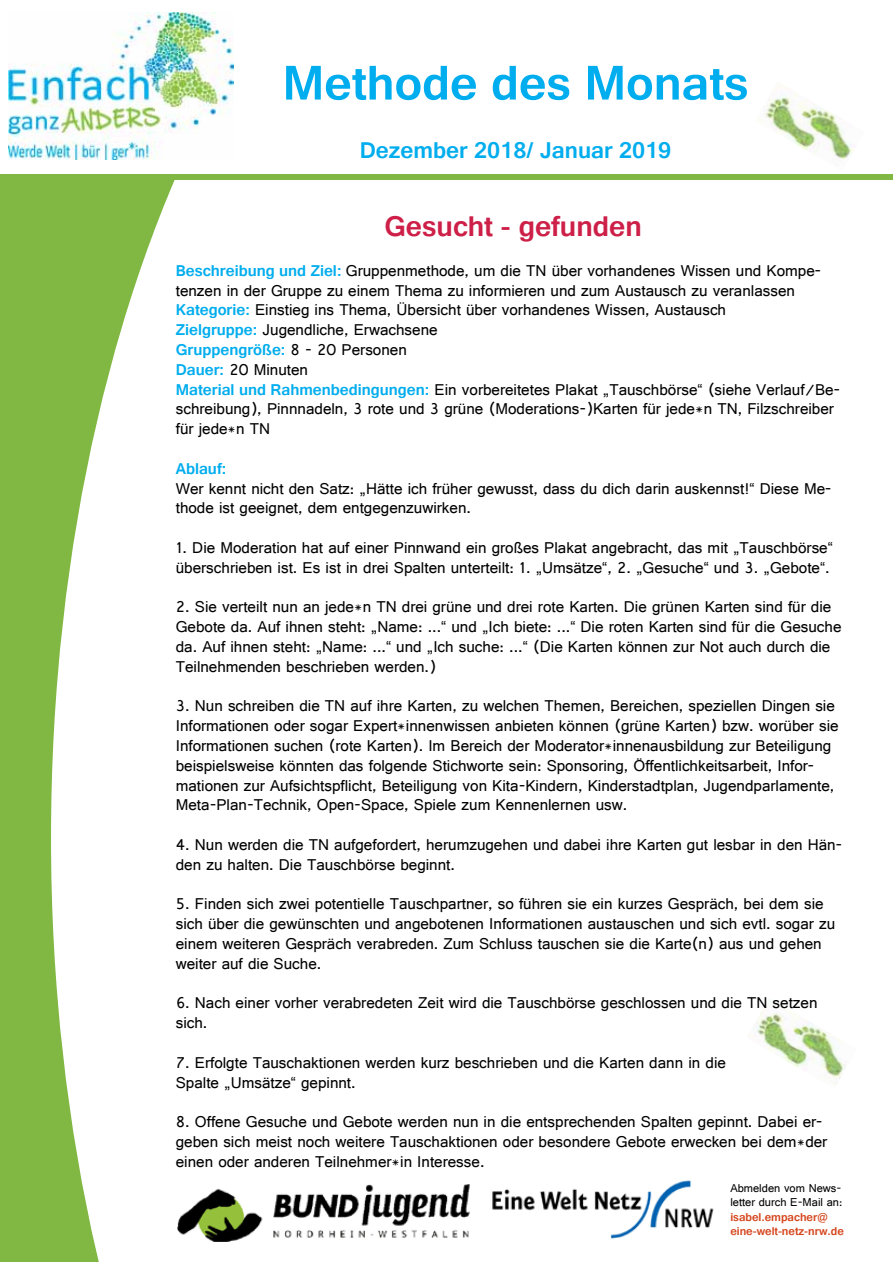
<style>
.page{position:relative;width:893px;height:1263px;background:#fff}
.page>*{position:absolute;margin:0;border:0;box-sizing:border-box;transform-origin:0 0}
.t1{font:700 51px "Gautami";color:#00adee}
.t2{font:700 30px "Gautami";color:#cd1f47}
.t3{font:700 24px "Gautami";color:#00adee}
.t4{font:16.5px/19.8px "Gautami";color:#000}
.t5{font:700 16.5px "Gautami";color:#00adee}
.t6{font:700 12px/14.4px "Gautami";color:#d5461e}
.t7{font:12px/14.4px "Gautami";color:#000}
.s1{font-weight:700;color:#00adee}
</style>
<div class="page">
<div style="left:0;top:174px;width:195px;height:1088px;background:#81b843"></div>
<svg style="left:51px;top:12px;width:180px;height:1250px;fill:#fff"></svg>
<img style="left:749px;top:1003px;width:97px;height:82px">
<img style="left:9px;top:13px;width:225px;height:147px">
<img style="left:492px;top:1180px;width:222px;height:59px">
<img style="left:177px;top:1183px;width:293px;height:58px">
<div style="left:175px;top:174px;width:718px;height:6px;background:#81b843"></div>
<img style="left:764px;top:92px;width:91px;height:68px">
<h1 class="t1" style="left:283px;top:52px;width:467px">Methode des Monats</h1>
<h3 class="t3" style="left:360px;top:136px;width:313px">Dezember 2018/ Januar 2019</h3>
<h2 class="t2" style="left:384px;top:208px;width:259px">Gesucht - gefunden</h2>
<p class="t4" style="left:176px;top:260px;width:666px"><span class="s1">Beschreibung und Ziel:</span> Gruppenmethode, um die TN über vorhandenes Wissen und Kompe&shy;tenzen in der Gruppe zu einem Thema zu informieren und zum Austausch zu veranlassen <span class="s1">Kategorie:</span> Einstieg ins Thema, Übersicht über vorhandenes Wissen, Austausch<br><span class="s1">Zielgruppe:</span> Jugendliche, Erwachsene<br><span class="s1">Gruppengröße:</span> 8 - 20 Personen<br><span class="s1">Dauer:</span> 20 Minuten<br><span class="s1">Material und Rahmenbedingungen:</span> Ein vorbereitetes Plakat „Tauschbörse“ (siehe Verlauf/Be&shy;schreibung), Pinnnadeln, 3 rote und 3 grüne (Moderations-)Karten für jede*n TN, Filzschreiber für jede*n TN</p>
<p class="t5" style="left:176px;top:458px;width:52px">Ablauf:</p>
<p class="t4" style="left:176px;top:478px;width:657px">Wer kennt nicht den Satz: „Hätte ich früher gewusst, dass du dich darin auskennst!“ Diese Me&shy;thode ist geeignet, dem entgegenzuwirken.</p>
<p class="t4" style="left:176px;top:537px;width:659px">1. Die Moderation hat auf einer Pinnwand ein großes Plakat angebracht, das mit „Tauschbörse“ überschrieben ist. Es ist in drei Spalten unterteilt: 1. „Umsätze“, 2. „Gesuche“ und 3. „Gebote“.</p>
<p class="t4" style="left:176px;top:597px;width:667px">2. Sie verteilt nun an jede*n TN drei grüne und drei rote Karten. Die grünen Karten sind für die Gebote da. Auf ihnen steht: „Name: ...“ und „Ich biete: ...“ Die roten Karten sind für die Gesuche da. Auf ihnen steht: „Name: ...“ und „Ich suche: ...“ (Die Karten können zur Not auch durch die Teilnehmenden beschrieben werden.)</p>
<p class="t4" style="left:176px;top:696px;width:664px">3. Nun schreiben die TN auf ihre Karten, zu welchen Themen, Bereichen, speziellen Dingen sie Informationen oder sogar Expert*innenwissen anbieten können (grüne Karten) bzw. worüber sie Informationen suchen (rote Karten). Im Bereich der Moderator*innenausbildung zur Beteiligung beispielsweise könnten das folgende Stichworte sein: Sponsoring, Öffentlichkeitsarbeit, Infor&shy;mationen zur Aufsichtspflicht, Beteiligung von Kita-Kindern, Kinderstadtplan, Jugendparlamente, Meta-Plan-Technik, Open-Space, Spiele zum Kennenlernen usw.</p>
<p class="t4" style="left:176px;top:834px;width:668px">4. Nun werden die TN aufgefordert, herumzugehen und dabei ihre Karten gut lesbar in den Hän&shy;den zu halten. Die Tauschbörse beginnt.</p>
<p class="t4" style="left:176px;top:894px;width:661px">5. Finden sich zwei potentielle Tauschpartner, so führen sie ein kurzes Gespräch, bei dem sie sich über die gewünschten und angebotenen Informationen austauschen und sich evtl. sogar zu einem weiteren Gespräch verabreden. Zum Schluss tauschen sie die Karte(n) aus und gehen weiter auf die Suche.</p>
<p class="t4" style="left:176px;top:993px;width:643px">6. Nach einer vorher verabredeten Zeit wird die Tauschbörse geschlossen und die TN setzen sich.</p>
<p class="t4" style="left:176px;top:1052px;width:552px">7. Erfolgte Tauschaktionen werden kurz beschrieben und die Karten dann in die<br>Spalte „Umsätze“ gepinnt.</p>
<p class="t4" style="left:176px;top:1111px;width:653px">8. Offene Gesuche und Gebote werden nun in die entsprechenden Spalten gepinnt. Dabei er&shy;geben sich meist noch weitere Tauschaktionen oder besondere Gebote erwecken bei dem*der einen oder anderen Teilnehmer*in Interesse.</p>
<p class="t7" style="left:730px;top:1180px;width:114px">Abmelden vom News&shy;letter durch E-Mail an:</p>
<p class="t6" style="left:730px;top:1209px;width:115px">isabel.empacher@ eine-welt-netz-nrw.de</p>
</div>
